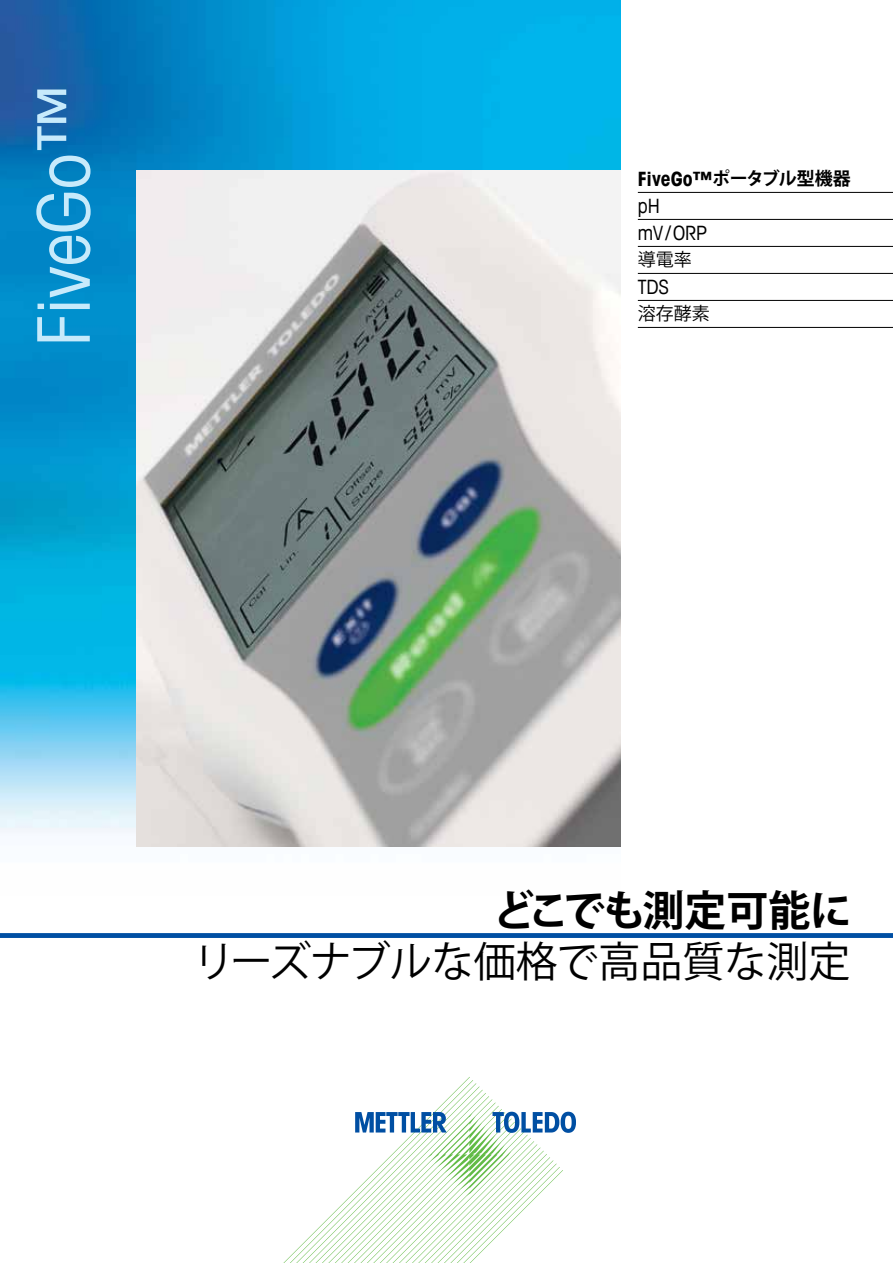
<style>
.page{position:relative;width:893px;height:1263px;background:#fff}
.page>*{position:absolute;margin:0;border:0;box-sizing:border-box;transform-origin:0 0}
.t1{font:condensed 72.6px "Avant Garde Com";color:#c7eafb}
.t2{font:42px "Koz Go Pro";color:#000}
.t3{font:700 42px "Koz Go Pro";letter-spacing:-.03em;color:#000}
.t4{font:condensed 19.8px/27px "Avant Garde Com";color:#000}
.t5{font:700 18px "Koz Go Pro";letter-spacing:-.03em;color:#000}
.t6{font:18px "Koz Go Pro";color:#000}
.s1{font-family:"Avant Garde Com";font-stretch:condensed;font-size:19.8px}
</style>
<div class="page">
<svg style="left:283px;top:1077px;width:293px;height:186px"></svg>
<img style="left:0;top:0;width:621px;height:847px">
<div style="left:0;top:933px;width:893px;height:5px;background:#004fa3"></div>
<hr style="left:638px;top:192px;width:255px;height:1px;background:#000">
<hr style="left:638px;top:219px;width:255px;height:1px;background:#000">
<hr style="left:638px;top:246px;width:255px;height:1px;background:#000">
<hr style="left:638px;top:273px;width:255px;height:1px;background:#000">
<hr style="left:638px;top:300px;width:255px;height:1px;background:#000">
<hr style="left:638px;top:327px;width:255px;height:1px;background:#000">
<img style="left:136px;top:170px;width:485px;height:676px">
<h1 class="t1" style="left:19px;top:347px;width:267px;rotate:-90deg">FiveGo™</h1>
<p class="t5" style="left:638px;top:167px;width:214px"><span class="s1">FiveGo™</span>ポータブル型機器</p>
<p class="t4" style="left:638px;top:192px;width:71px">pH<br>mV / ORP</p>
<p class="t6" style="left:638px;top:248px;width:55px">導電率</p>
<p class="t4" style="left:638px;top:273px;width:32px">TDS</p>
<p class="t6" style="left:638px;top:302px;width:73px">溶存酵素</p>
<p class="t3" style="left:493px;top:884px;width:360px">どこでも測定可能に</p>
<p class="t2" style="left:193px;top:935px;width:659px">リーズナブルな価格で高品質な測定</p>
</div>
